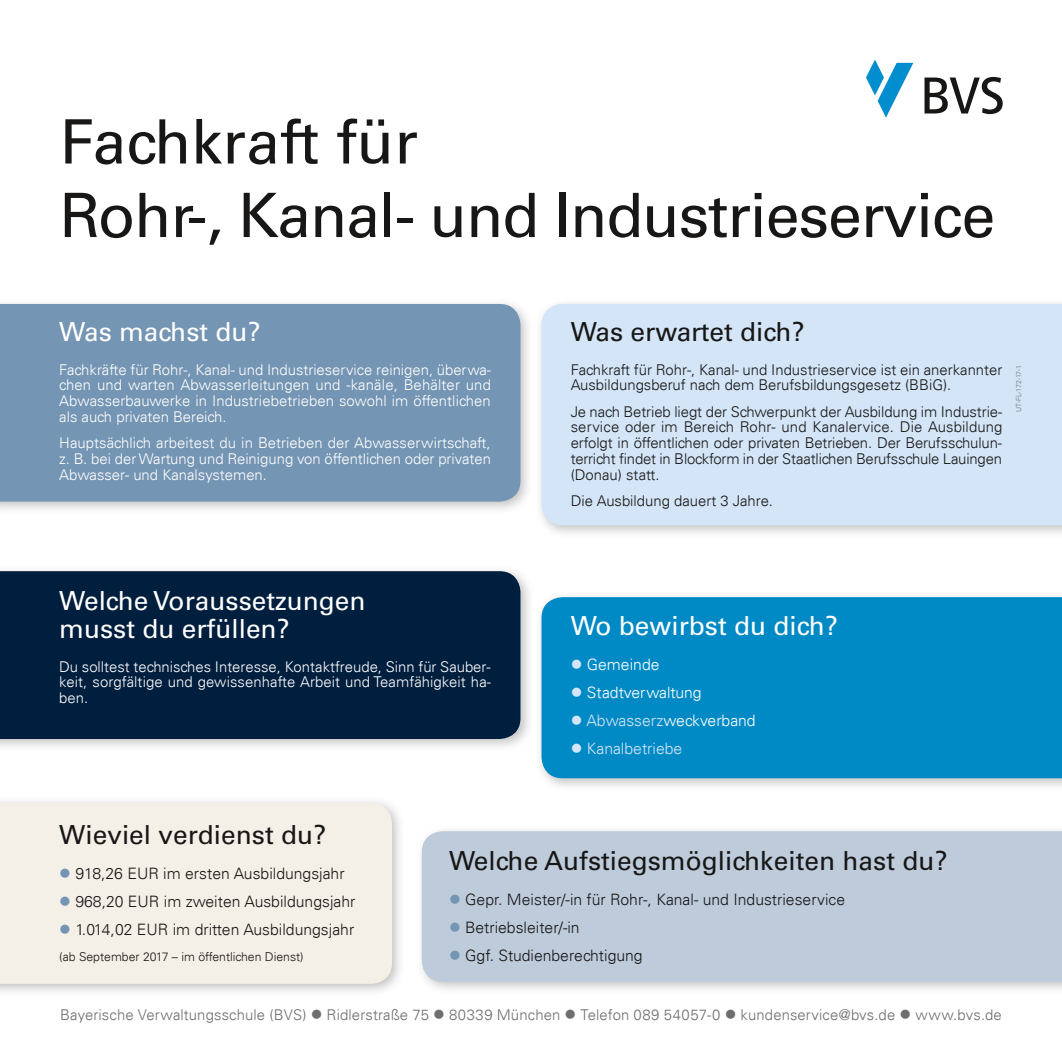
<style>
.page{position:relative;width:1062px;height:1062px;background:#fff}
.page>*{position:absolute;margin:0;border:0;box-sizing:border-box;transform-origin:0 0}
.t1{font:500 61.25px/73.5px "Univers CE";letter-spacing:-.02em;color:#181716}
.t2{font:500 26.25px "Univers CE";color:#181716}
.t3{font:500 26.25px/28px "Univers CE";color:#fff}
.t4{font:300 15.75px "Univers LT";color:#181716}
.t5{font:300 15.75px "Univers LT";color:#fff}
.t6{font:300 15.75px "Univers LT";color:#d3e5f7}
.t7{font:300 14.88px/15.8px "Univers LT";color:#fff;text-align:justify}
.t8{font:300 14.88px/15.8px "Univers LT";color:#181716}
.t9{font:300 14.88px "Univers LT";letter-spacing:.01em;color:#6e6e6e}
.t10{font:300 12.25px "Univers LT";color:#181716}
.t11{font:300 7px "Univers LT";letter-spacing:-.045em;color:#6e6e6e}
.s1{color:#d3e5f7}
.s2{color:#7495b3}
</style>
<div class="page">
<img style="left:0;top:303px;width:528px;height:207px">
<div style="left:0;top:304px;width:520px;height:197px;background:#7495b3"></div>
<div style="left:541px;top:304px;width:521px;height:221px;background:#d3e5f7"></div>
<img style="left:0;top:570px;width:529px;height:177px">
<div style="left:0;top:571px;width:520px;height:168px;background:#001e3e"></div>
<svg style="left:924px;top:77px;width:78px;height:37px"></svg>
<svg style="left:866px;top:60px;width:47px;height:58px"></svg>
<div style="left:0;top:802px;width:392px;height:181px;background:#f4f0e8"></div>
<div style="left:422px;top:831px;width:640px;height:150px;background:#bdcbdb"></div>
<div style="left:541px;top:597px;width:521px;height:181px;background:#008ac5"></div>
<h1 class="t1" style="left:60px;top:107px;width:937px">Fachkraft für<br>Rohr-, Kanal- und Industrieservice</h1>
<h2 class="t3" style="left:59px;top:319px;width:203px">Was machst du?</h2>
<p class="t7" style="left:59px;top:361px;width:433px">Fachkräfte für Rohr-, Kanal- und Industrieservice reinigen, überwa&shy;chen und warten Abwasserleitungen und -kanäle, Behälter und Abwasserbauwerke in Industriebetrieben sowohl im öffentlichen als auch privaten Bereich.</p>
<p class="t7" style="left:59px;top:435px;width:433px">Hauptsächlich arbeitest du in Betrieben der Abwasserwirtschaft, z. B. bei der Wartung und Reinigung von öffentlichen oder privaten Abwasser- und Kanalsystemen.</p>
<h2 class="t2" style="left:570px;top:317px;width:235px">Was erwartet dich?</h2>
<p class="t8" style="left:570px;top:361px;width:433px">Fachkraft für Rohr-, Kanal- und Industrieservice ist ein anerkannter<br>Ausbildungsberuf nach dem Berufsbildungsgesetz (BBiG).</p>
<p class="t8" style="left:570px;top:403px;width:433px;text-align:justify">Je nach Betrieb liegt der Schwerpunkt der Ausbildung im Industrie&shy;service oder im Bereich Rohr- und Kanalervice. Die Ausbildung erfolgt in öffentlichen oder privaten Betrieben. Der Berufsschulun&shy;terricht findet in Blockform in der Staatlichen Berufsschule Lauingen (Donau) statt.</p>
<p class="t8" style="left:570px;top:493px;width:204px">Die Ausbildung dauert 3 Jahre.</p>
<p class="t11" style="left:1014px;top:412px;width:48px;rotate:-90deg">UT-FL-172-17-1</p>
<h2 class="t3" style="left:59px;top:587px;width:308px">Welche Voraussetzungen musst du erfüllen?</h2>
<p class="t7" style="left:59px;top:658px;width:433px">Du solltest technisches Interesse, Kontaktfreude, Sinn für Sauber&shy;keit, sorgfältige und gewissenhafte Arbeit und Teamfähigkeit ha&shy;ben.</p>
<h2 class="t3" style="left:570px;top:612px;width:269px">Wo bewirbst du dich?</h2>
<p class="t5" style="left:570px;top:654px;width:90px"><span class="s1">●</span> Gemeinde</p>
<p class="t5" style="left:570px;top:682px;width:132px"><span class="s1">●</span> Stadtverwaltung</p>
<p class="t5" style="left:570px;top:710px;width:186px"><span class="s1">● Abwasserz</span>weckverband</p>
<p class="t6" style="left:570px;top:738px;width:113px">● Kanalbetriebe</p>
<h2 class="t2" style="left:59px;top:819px;width:268px">Wieviel verdienst du?</h2>
<p class="t4" style="left:59px;top:863px;width:287px"><span class="s2">●</span> 918,26 EUR im ersten Ausbildungsjahr</p>
<p class="t4" style="left:59px;top:891px;width:298px"><span class="s2">●</span> 968,20 EUR im zweiten Ausbildungsjahr</p>
<p class="t4" style="left:59px;top:919px;width:296px"><span class="s2">●</span> 1.014,02 EUR im dritten Ausbildungsjahr</p>
<p class="t10" style="left:59px;top:949px;width:246px">(ab September 2017 – im öffentlichen Dienst)</p>
<h2 class="t2" style="left:449px;top:845px;width:500px">Welche Aufstiegsmöglichkeiten hast du?</h2>
<p class="t4" style="left:449px;top:890px;width:398px"><span class="s2">●</span> Gepr. Meister/-in für Rohr-, Kanal- und Industrieservice</p>
<p class="t4" style="left:449px;top:918px;width:132px"><span class="s2">●</span> Betriebsleiter/-in</p>
<p class="t4" style="left:449px;top:946px;width:195px"><span class="s2">●</span> Ggf. Studienberechtigung</p>
<p class="t9" style="left:60px;top:1005px;width:943px">Bayerische Verwaltungsschule (BVS) ● Ridlerstraße 75 ● 80339 München ● Telefon 089 54057-0 ● kundenservice@bvs.de ● www.bvs.de</p>
</div>
